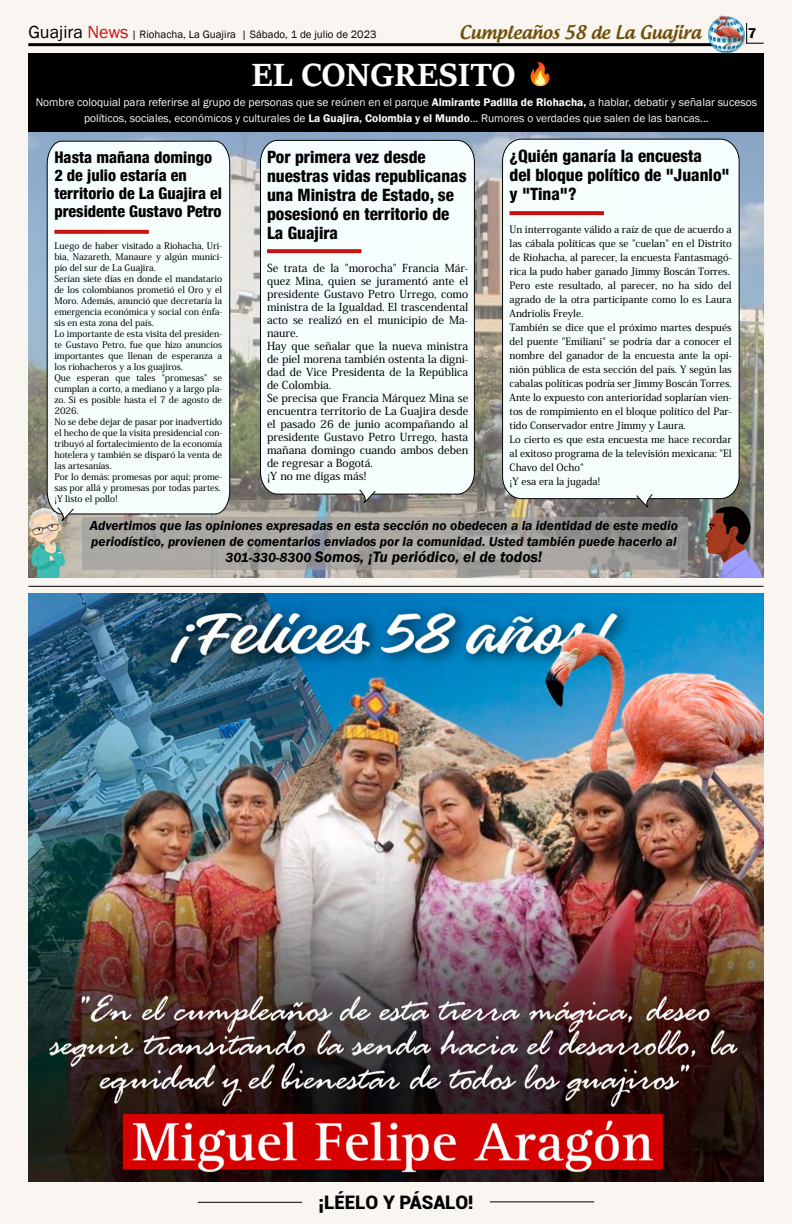
<style>
.page{position:relative;width:792px;height:1224px;background:#f9f4ee}
.page>*{position:absolute;margin:0;border:0;box-sizing:border-box;transform-origin:0 0}
.t1{font:700 35.4px "Sitka Heading";color:#fff}
.t2{font:900 18.7px "Roboto";color:#000}
.t3{font:500 18px "Androgyne";color:#6f520c}
.t4{font:800 condensed 17px/19px "Helvetica 87";color:#000}
.t5{font:800 condensed 16.1px/18px "Helvetica 87";color:#000}
.t6{font:italic 600 15.6px "Franklin Gothic";color:#000}
.t7{font:600 14.7px "Franklin Gothic";color:#000}
.t8{font:italic 600 13.5px/15.6px "Franklin Gothic";color:#000}
.t9{font:11.4px/15.6px "Franklin Gothic";color:#fcfcfc;text-align:center}
.t10{font:500 11px/13px "Koz Min Pr 6 N";color:#000}
.t11{font:11px "Franklin Gothic";color:#000}
.t12{font:500 10px/14px "Koz Min Pr 6 N";color:#000}
.t13{font:500 9px/11px "Koz Min Pr 6 N";color:#000}
.s1{font-size:18px}
.s2{font-size:18px;color:#c91311}
.s3{font-weight:600}
.s4{font-size:13.5px}
</style>
<div class="page">
<hr style="left:198px;top:1202px;width:104px;height:1px;background:#000">
<hr style="left:490px;top:1201px;width:104px;height:1px;background:#000">
<hr style="left:28px;top:43px;width:688px;height:3px;background:#000">
<img style="left:708px;top:23px;width:4px;height:24px">
<svg style="left:749px;top:42px;width:15px;height:2px"></svg>
<div style="left:713px;top:13px;width:36px;height:45px;background:#000;opacity:.45"></div>
<img style="left:712px;top:15px;width:32px;height:37px">
<img style="left:28px;top:131px;width:736px;height:447px">
<div style="left:28px;top:53px;width:736px;height:78px;background:#000"></div>
<svg style="left:82px;top:518px;width:606px;height:52px;background:#a4a29e"></svg>
<img style="left:530px;top:62px;width:20px;height:24px">
<img style="left:704px;top:506px;width:59px;height:72px">
<img style="left:28px;top:593px;width:736px;height:588px">
<hr style="left:28px;top:586px;width:736px;height:1px;background:#000">
<div style="left:260px;top:140px;width:215px;height:355px;background:#f5fefe"></div>
<svg style="left:359px;top:489px;width:17px;height:18px"></svg>
<div style="left:502px;top:139px;width:238px;height:360px;background:#f5fdfd"></div>
<svg style="left:636px;top:493px;width:17px;height:19px"></svg>
<div style="left:47px;top:141px;width:183px;height:373px;background:#f5fefe"></div>
<svg style="left:57px;top:507px;width:17px;height:18px"></svg>
<svg style="left:267px;top:249px;width:94px;height:4px"></svg>
<svg style="left:510px;top:211px;width:94px;height:4px"></svg>
<svg style="left:54px;top:230px;width:95px;height:4px"></svg>
<img style="left:28px;top:508px;width:37px;height:70px">
<p class="t11" style="left:28px;top:28px;width:350px"><span class="s1">Guajira</span> <span class="s2">News</span> | Riohacha, La Guajira | Sábado, 1 de julio de 2023</p>
<h3 class="t3" style="left:459px;top:21px;width:243px">Cumpleaños 58 de La Guajira</h3>
<h3 class="t7" style="left:748px;top:24px;width:10px">7</h3>
<h1 class="t1" style="left:251px;top:49px;width:266px">EL CONGRESITO</h1>
<p class="t9" style="left:36px;top:95px;width:723px">Nombre coloquial para referirse al grupo de personas que se reúnen en el parque <span class="s3">Almirante Padilla de Riohacha,</span> a hablar, debatir y señalar sucesos políticos, sociales, económicos y culturales de <span class="s3">La Guajira, Colombia y el Mundo</span>... Rumores o verdades que salen de las bancas...</p>
<h3 class="t5" style="left:54px;top:148px;width:169px">Hasta mañana domingo<br>2 de julio estaría en territorio de La Guajira el presidente Gustavo Petro</h3>
<p class="t13" style="left:54px;top:241px;width:169px">Luego de haber visitado a Riohacha, Uri&shy;bia, Nazareth, Manaure y algún munici&shy;pio del sur de La Guajira.<br>Serían siete días en donde el mandatario de los colombianos prometió el Oro y el Moro. Además, anunció que decretaría la emergencia económica y social con énfa&shy;sis en esta zona del país.<br>Lo importante de esta visita del presiden&shy;te Gustavo Petro, fue que hizo anuncios importantes que llenan de esperanza a los riohacheros y a los guajiros.<br>Que esperan que tales "promesas" se cumplan a corto, a mediano y a largo pla&shy;zo. Si es posible hasta el 7 de agosto de 2026.<br>No se debe dejar de pasar por inadvertido el hecho de que la visita presidencial con&shy;tribuyó al fortalecimiento de la economía hotelera y también se disparó la venta de las artesanías.<br>Por lo demás: promesas por aquí; prome&shy;sas por allá y promesas por todas partes. ¡Y listo el pollo!</p>
<h3 class="t4" style="left:267px;top:147px;width:201px">Por primera vez desde nuestras vidas republicanas una Ministra de Estado, se posesionó en territorio de<br>La Guajira</h3>
<h3 class="t4" style="left:510px;top:146px;width:222px">¿Quién ganaría la encuesta<br>del bloque político de "Juanlo" y "Tina"?</h3>
<p class="t12" style="left:510px;top:222px;width:224px">Un interrogante válido a raíz de que de acuerdo a las cábala políticas que se "cuelan" en el Distrito de Riohacha, al parecer, la encuesta Fantasmagó&shy;rica la pudo haber ganado Jimmy Boscán Torres.<br>Pero este resultado, al parecer, no ha sido del agrado de la otra participante como lo es Laura Andriolis Freyle.<br>También se dice que el próximo martes después del puente "Emiliani" se podría dar a conocer el nombre del ganador de la encuesta ante la opi&shy;nión pública de esta sección del país. Y según las cabalas políticas podría ser Jimmy Boscán Torres.<br>Ante lo expuesto con anterioridad soplarían vien&shy;tos de rompimiento en el bloque político del Par&shy;tido Conservador entre Jimmy y Laura.<br>Lo cierto es que esta encuesta me hace recordar al exitoso programa de la televisión mexicana: "El Chavo del Ocho"<br>¡Y esa era la jugada!</p>
<p class="t10" style="left:267px;top:261px;width:203px">Se trata de la "morocha" Francia Már&shy;quez Mina, quien se juramentó ante el presidente Gustavo Petro Urrego, como ministra de la Igualdad. El trascendental acto se realizó en el municipio de Ma&shy;naure.<br>Hay que señalar que la nueva ministra de piel morena también ostenta la digni&shy;dad de Vice Presidenta de la República de Colombia.<br>Se precisa que Francia Márquez Mina se encuentra territorio de La Guajira desde el pasado 26 de junio acompañando al presidente Gustavo Petro Urrego, hasta mañana domingo cuando ambos deben de regresar a Bogotá.<br>¡Y no me digas más!</p>
<h3 class="t8" style="left:90px;top:518px;width:590px">Advertimos que las opiniones expresadas en esta sección no obedecen a la identidad de este medio periodístico, provienen de comentarios enviados por la comunidad. Usted también puede hacerlo al</h3>
<h3 class="t6" style="left:225px;top:546px;width:318px"><span class="s4">301-330-8300</span> Somos, ¡Tu periódico, el de todos!</h3>
<h2 class="t2" style="left:318px;top:1189px;width:157px">¡LÉELO Y PÁSALO!</h2>
</div>
